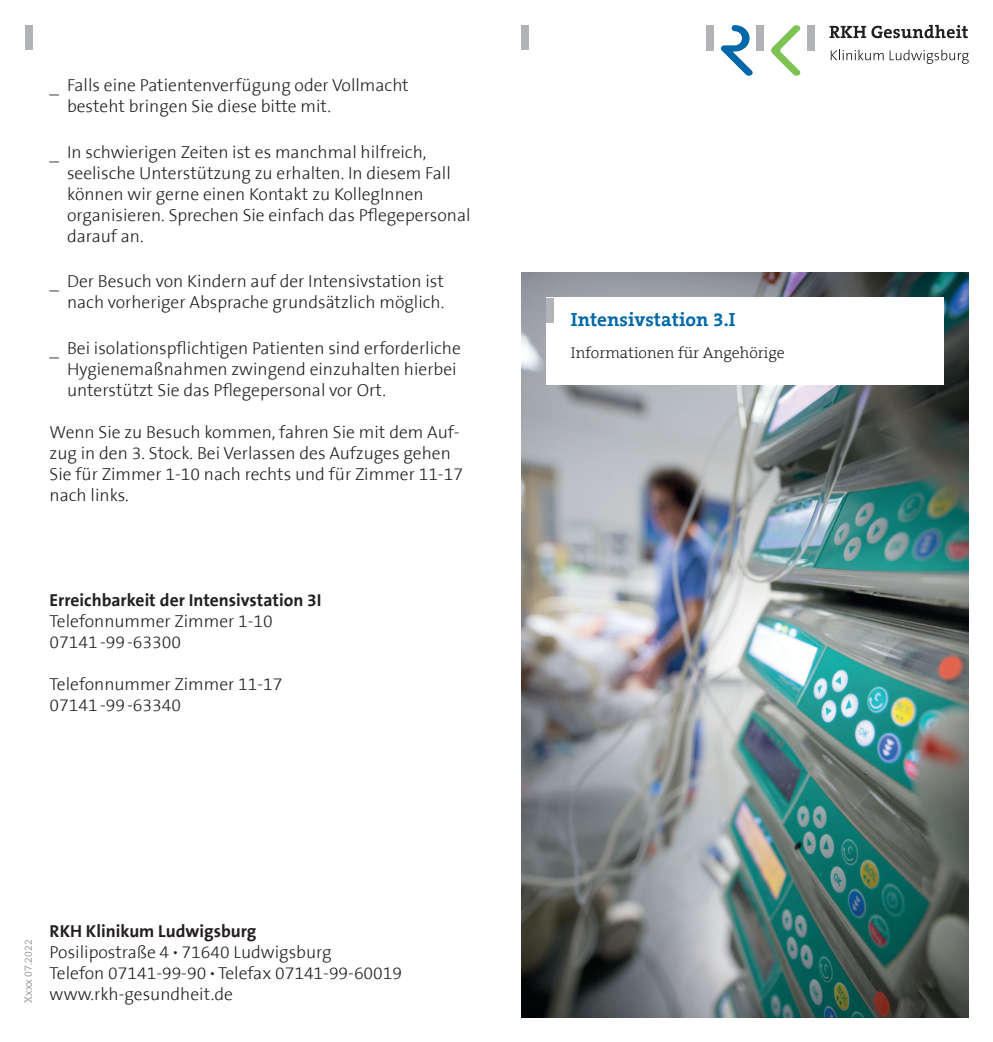
<style>
.page{position:relative;width:993px;height:1042px;background:#fff}
.page>*{position:absolute;margin:0;border:0;box-sizing:border-box;transform-origin:0 0}
.t1{font:700 19.25px "The Serif B7";color:#0068a9}
.t2{font:300 17.5px/21px "The Sans B3";color:#231f20}
.t3{font:700 17.5px "The Sans B7";color:#231f20}
.t4{font:300 15.75px "The Serif B3";color:#231f20}
.t5{font:300 10.5px "The Serif B3";color:#808285}
.s1{font-family:"The Sans B7";font-weight:700}
</style>
<div class="page">
<img style="left:521px;top:272px;width:446px;height:745px">
<div style="left:521px;top:25px;width:7px;height:25px;background:#b2b3b7"></div>
<div style="left:546px;top:298px;width:397px;height:87px;background:#fff"></div>
<div style="left:546px;top:298px;width:7px;height:24px;background:#b2b3b7"></div>
<div style="left:25px;top:25px;width:7px;height:25px;background:#b2b3b7"></div>
<div style="left:807px;top:25px;width:7px;height:25px;background:#b2b3b7"></div>
<div style="left:706px;top:25px;width:7px;height:25px;background:#b2b3b7"></div>
<div style="left:756px;top:25px;width:7px;height:25px;background:#b2b3b7"></div>
<svg style="left:720px;top:25px;width:32px;height:51px"></svg>
<svg style="left:771px;top:25px;width:29px;height:51px"></svg>
<svg style="left:829px;top:26px;width:36px;height:12px"></svg>
<svg style="left:871px;top:25px;width:96px;height:13px"></svg>
<svg style="left:830px;top:50px;width:53px;height:10px"></svg>
<svg style="left:889px;top:50px;width:79px;height:14px"></svg>
<p class="t2" style="left:67px;top:76px;width:343px;text-indent:-17px">_ Falls eine Patientenverfügung oder Vollmacht besteht bringen Sie diese bitte mit.</p>
<p class="t2" style="left:67px;top:142px;width:405px;text-indent:-17px">_ In schwierigen Zeiten ist es manchmal hilfreich, seelische Unterstützung zu erhalten. In diesem Fall können wir gerne einen Kontakt zu KollegInnen organisieren. Sprechen Sie einfach das Pflegepersonal darauf an.</p>
<p class="t2" style="left:50px;top:272px;width:396px;text-align:right">_ Der Besuch von Kindern auf der Intensivstation ist nach vorheriger Absprache grundsätzlich möglich.</p>
<p class="t2" style="left:67px;top:338px;width:395px;text-indent:-17px">_ Bei isolationspflichtigen Patienten sind erforderliche<br>Hygienemaßnahmen zwingend einzuhalten hierbei unterstützt Sie das Pflegepersonal vor Ort.</p>
<p class="t2" style="left:50px;top:422px;width:414px">Wenn Sie zu Besuch kommen, fahren Sie mit dem Auf&shy;zug in den 3. Stock. Bei Verlassen des Aufzuges gehen Sie für Zimmer 1-10 nach rechts und für Zimmer 11-17 nach links.</p>
<p class="t3" style="left:50px;top:591px;width:273px">Erreichbarkeit der Intensivstation 3I</p>
<p class="t2" style="left:50px;top:611px;width:224px">Telefonnummer Zimmer 1-10<br>07141-99-63300</p>
<p class="t2" style="left:50px;top:674px;width:234px">Telefonnummer Zimmer 11-17<br>07141-99-63340</p>
<p class="t5" style="left:23px;top:1003px;width:65px;rotate:-90deg">Xxxx 07.2022</p>
<p class="t3" style="left:50px;top:922px;width:208px">RKH Klinikum Ludwigsburg</p>
<p class="t2" style="left:50px;top:943px;width:354px">Posilipostraße 4 <span class="s1">·</span> 71640 Ludwigsburg<br>Telefon 07141-99-90 <span class="s1">·</span> Telefax 07141-99-60019</p>
<p class="t2" style="left:50px;top:985px;width:185px">www.rkh-gesundheit.de</p>
<p class="t1" style="left:570px;top:309px;width:166px">Intensivstation 3.I</p>
<p class="t4" style="left:570px;top:344px;width:215px">Informationen für Angehörige</p>
</div>
